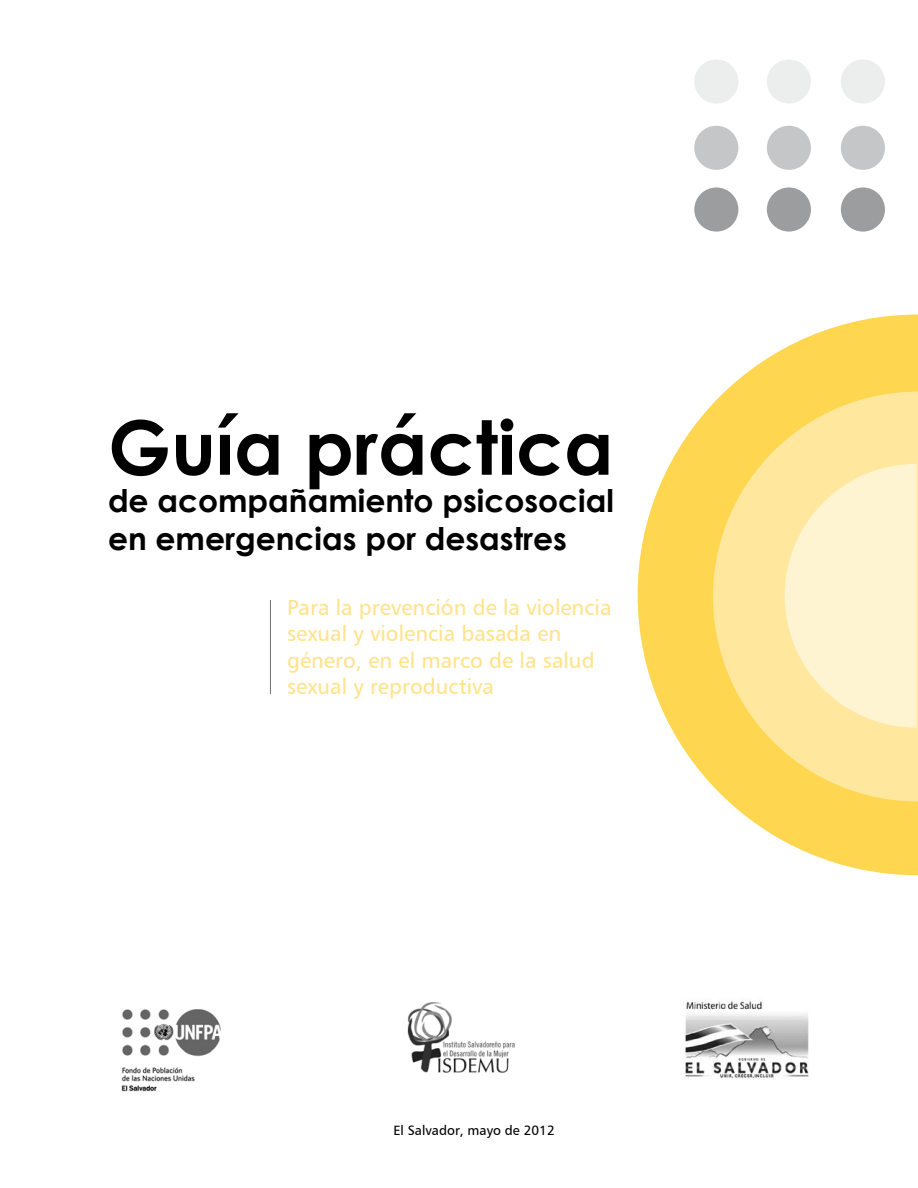
<style>
.page{position:relative;width:918px;height:1188px;background:#fff}
.page>*{position:absolute;margin:0;border:0;box-sizing:border-box;transform-origin:0 0}
.t1{font:700 75px "Century Gothic";color:#000}
.t2{font:700 31.35px/37.5px "Century Gothic";color:#000}
.t3{font:21.75px/26.1px "Humanist 777 BT Roman B";color:#ffe38c}
.t4{font:13.5px "Humanist 777 BT Roman B";color:#000}
</style>
<div class="page">
<img style="left:683px;top:1001px;width:126px;height:78px">
<hr style="left:270px;top:600px;width:1px;height:94px;background:#707173">
<div style="left:694px;top:187px;width:44px;height:45px;background:#9c9d9f;border-radius:50%"></div>
<div style="left:767px;top:187px;width:44px;height:45px;background:#9c9d9f;border-radius:50%"></div>
<div style="left:841px;top:187px;width:44px;height:45px;background:#9c9d9f;border-radius:50%"></div>
<div style="left:694px;top:126px;width:44px;height:44px;background:#c5c6c8;border-radius:50%"></div>
<div style="left:767px;top:126px;width:44px;height:44px;background:#c5c6c8;border-radius:50%"></div>
<div style="left:841px;top:126px;width:44px;height:44px;background:#c5c6c8;border-radius:50%"></div>
<div style="left:694px;top:59px;width:44px;height:45px;background:#eceded;border-radius:50%"></div>
<div style="left:767px;top:59px;width:44px;height:45px;background:#eceded;border-radius:50%"></div>
<div style="left:841px;top:59px;width:44px;height:45px;background:#eceded;border-radius:50%"></div>
<svg style="left:638px;top:315px;width:280px;height:560px;fill:#ffd64f"></svg>
<svg style="left:713px;top:392px;width:205px;height:410px;background:#ffe080"></svg>
<svg style="left:785px;top:464px;width:132px;height:264px;background:#fff1c6"></svg>
<img style="left:407px;top:1002px;width:108px;height:71px">
<img style="left:121px;top:1009px;width:100px;height:83px">
<h1 class="t1" style="left:108px;top:400px;width:507px">Guía práctica</h1>
<h2 class="t2" style="left:108px;top:481px;width:507px">de acompañamiento psicosocial en emergencias por desastres</h2>
<p class="t3" style="left:287px;top:594px;width:326px">Para la prevención de la violencia sexual y violencia basada en género, en el marco de la salud sexual y reproductiva</p>
<p class="t4" style="left:393px;top:1122px;width:163px">El Salvador, mayo de 2012</p>
</div>
